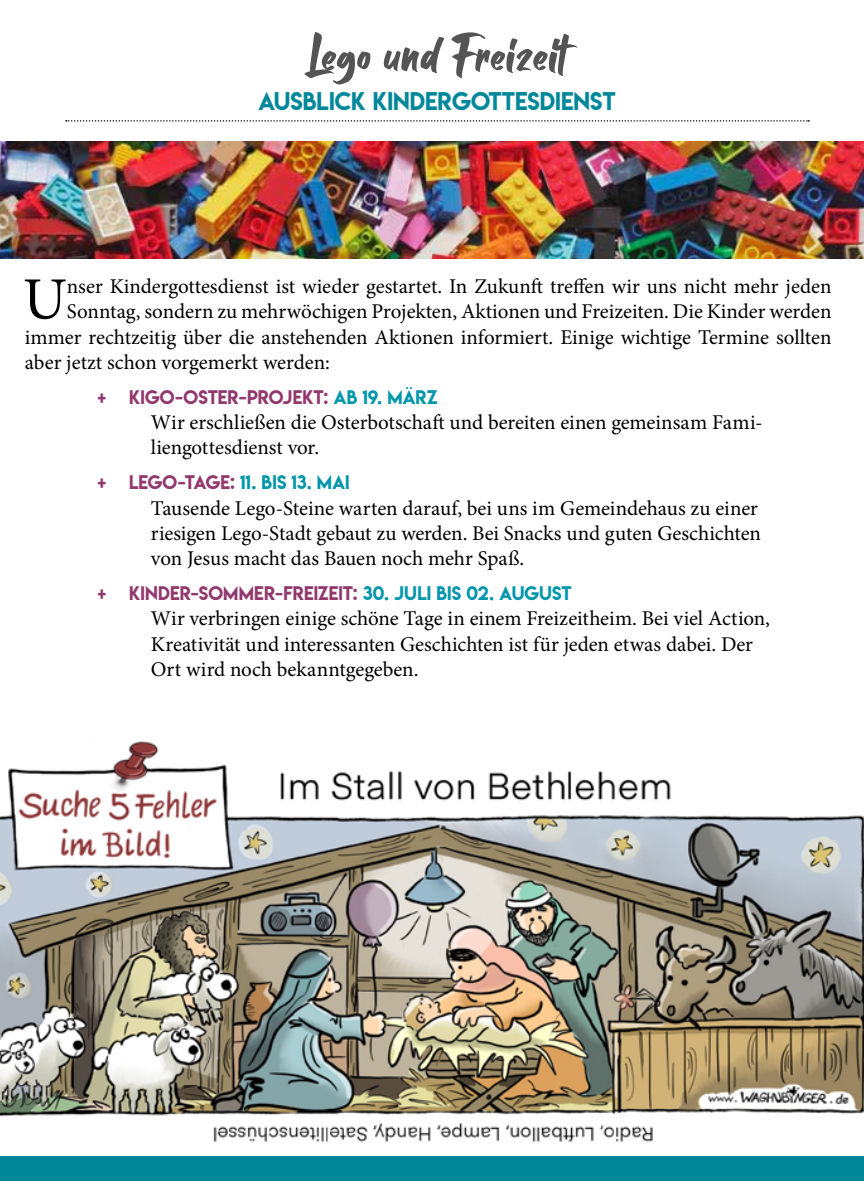
<style>
.page{position:relative;width:864px;height:1181px;background:#fff}
.page>*{position:absolute;margin:0;border:0;box-sizing:border-box;transform-origin:0 0}
.t1{font:61.25px "Balleho";letter-spacing:.01em;color:#555454}
.t2{font:59.85px "Minion Pro";color:#000}
.t3{font:22.75px "Lemon Milk";color:#00879a}
.t4{font:21px/25.2px "Minion Pro";letter-spacing:-.005em;color:#000}
.t5{font:17.5px "Lemon Milk";letter-spacing:.005em;color:#91386c}
.t6{font:17.5px "Lemon Milk";letter-spacing:-.005em;color:#0096ac}
.s1{color:#0096ac}
.s2{color:#91386c}
</style>
<div class="page">
<div style="left:0;top:1156px;width:863px;height:25px;background:#00879a"></div>
<svg style="left:66px;top:120px;width:742px;height:2px"></svg>
<img style="left:0;top:741px;width:863px;height:401px">
<img style="left:0;top:141px;width:863px;height:117px">
<h1 class="t1" style="left:307px;top:28px;width:260px">Lego und Freizeit</h1>
<p class="t3" style="left:258px;top:85px;width:359px">AUSBLICK KINDERGOTTESDIENST</p>
<h2 class="t2" style="left:23px;top:259px;width:45px">U</h2>
<p class="t4" style="left:67px;top:274px;width:766px">nser Kindergottesdienst ist wieder gestartet. In Zukunft treffen wir uns nicht mehr jeden</p>
<p class="t4" style="left:67px;top:299px;width:766px">Sonntag, sondern zu mehrwöchigen Projekten, Aktionen und Freizeiten. Die Kinder werden</p>
<p class="t4" style="left:25px;top:324px;width:808px">immer rechtzeitig über die anstehenden Aktionen informiert. Einige wichtige Termine sollten</p>
<p class="t4" style="left:25px;top:349px;width:306px">aber jetzt schon vorgemerkt werden:</p>
<p class="t5" style="left:97px;top:384px;width:10px">+</p>
<p class="t5" style="left:129px;top:384px;width:310px">KIGO-OSTER-PROJEKT: <span class="s1">AB 19. MÄRZ</span></p>
<p class="t4" style="left:151px;top:410px;width:613px">Wir erschließen die Osterbotschaft und bereiten einen gemeinsam Fami&shy;liengottesdienst vor.</p>
<p class="t5" style="left:97px;top:470px;width:10px">+</p>
<p class="t6" style="left:129px;top:470px;width:222px"><span class="s2">LEGO-TAGE:</span> 11. BIS 13. MAI</p>
<p class="t4" style="left:151px;top:495px;width:611px">Tausende Lego-Steine warten darauf, bei uns im Gemeindehaus zu einer riesigen Lego-Stadt gebaut zu werden. Bei Snacks und guten Geschichten von Jesus macht das Bauen noch mehr Spaß.</p>
<p class="t5" style="left:97px;top:581px;width:10px">+</p>
<p class="t5" style="left:129px;top:581px;width:444px">KINDER-SOMMER-FREIZEIT: <span class="s1">30. JULI BIS 02. AUGUST</span></p>
<p class="t4" style="left:151px;top:606px;width:620px">Wir verbringen einige schöne Tage in einem Freizeitheim. Bei viel Action,<br>Kreativität und interessanten Geschichten ist für jeden etwas dabei. Der<br>Ort wird noch bekanntgegeben.</p>
</div>
